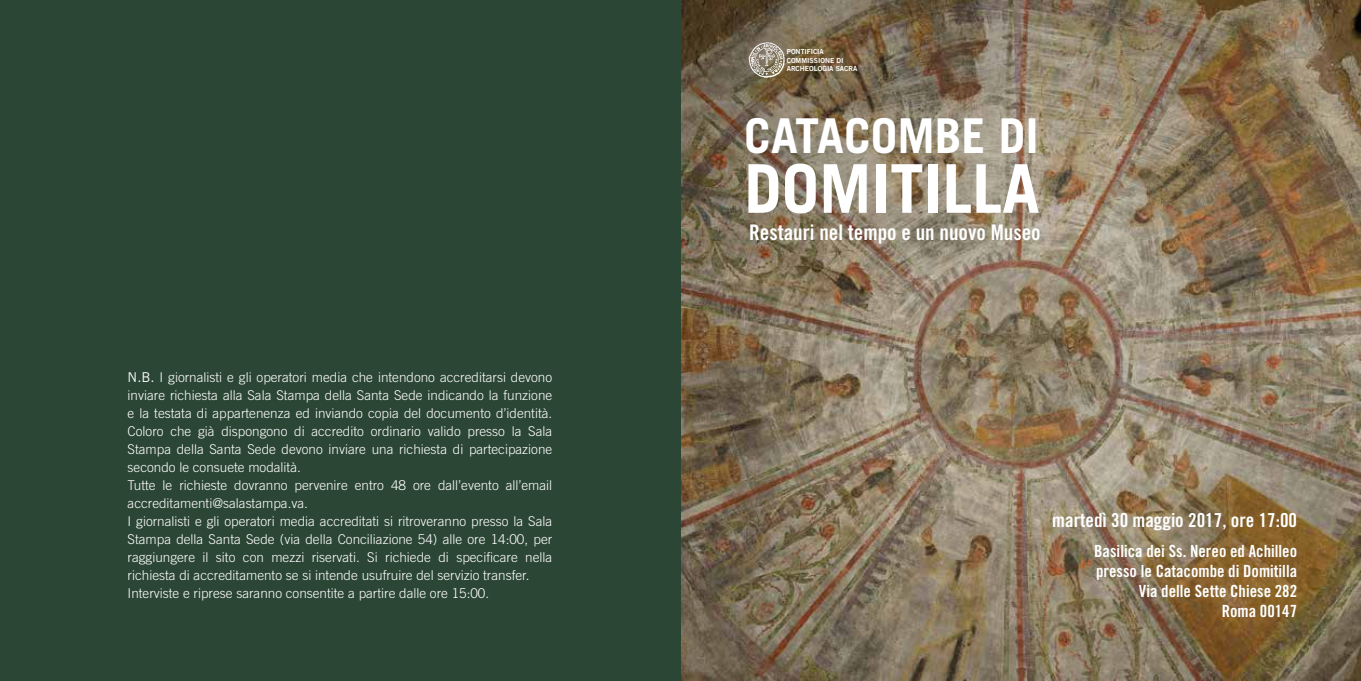
<style>
.page{position:relative;width:1361px;height:681px;background:#fff}
.page>*{position:absolute;margin:0;border:0;box-sizing:border-box;transform-origin:0 0}
.t1{font:700 67.2px "Trade Gothic";color:#fff}
.t2{font:700 48px "Trade Gothic";color:#fff}
.t3{font:21.45px "Trade Gothic Bold Cond Twenty";color:#fff}
.t4{font:19.2px "Trade Gothic Bold Cond Twenty";color:#fff}
.t5{font:16.8px/20.1px "Trade Gothic Bold Cond Twenty";color:#fff;text-align:right}
.t6{font:300 13.5px/18px "Trade Gothic";color:#fff}
.t7{font:6.9px/8.7px "Trade Gothic Bold Two";color:#fff}
.s1{font-weight:400}
</style>
<div class="page">
<img style="left:680px;top:1px;width:680px;height:679px">
<img style="left:744px;top:34px;width:46px;height:47px">
<div style="left:0;top:1px;width:680px;height:679px;background:#2b4634"></div>
<p class="t6" style="left:128px;top:367px;width:426px"><span class="s1">N.B.</span> I giornalisti e gli operatori media che intendono accreditarsi devono inviare richiesta alla Sala Stampa della Santa Sede indicando la funzione e la testata di appartenenza ed inviando copia del documento d’identità.<br>Coloro che già dispongono di accredito ordinario valido presso la Sala Stampa della Santa Sede devono inviare una richiesta di partecipazione secondo le consuete modalità.<br>Tutte le richieste dovranno pervenire entro 48 ore dall’evento all’email accreditamenti@salastampa.va.<br>I giornalisti e gli operatori media accreditati si ritroveranno presso la Sala Stampa della Santa Sede (via della Conciliazione 54) alle ore 14:00, per raggiungere il sito con mezzi riservati. Si richiede di specificare nella richiesta di accreditamento se si intende usufruire del servizio transfer.<br>Interviste e riprese saranno consentite a partire dalle ore 15:00.</p>
<p class="t7" style="left:787px;top:47px;width:72px">PONTIFICIA<br>COMMISSIONE DI<br>ARCHEOLOGIA SACRA</p>
<h2 class="t2" style="left:744px;top:107px;width:296px">CATACOMBE DI</h2>
<h1 class="t1" style="left:744px;top:147px;width:297px">DOMITILLA</h1>
<h3 class="t3" style="left:749px;top:219px;width:293px">Restauri nel tempo e un nuovo Museo</h3>
<h3 class="t4" style="left:1052px;top:508px;width:246px">martedì 30 maggio 2017, ore 17:00</h3>
<p class="t5" style="left:1094px;top:540px;width:204px">Basilica dei Ss. Nereo ed Achilleo presso le Catacombe di Domitilla<br>Via delle Sette Chiese 282<br>Roma 00147</p>
</div>
